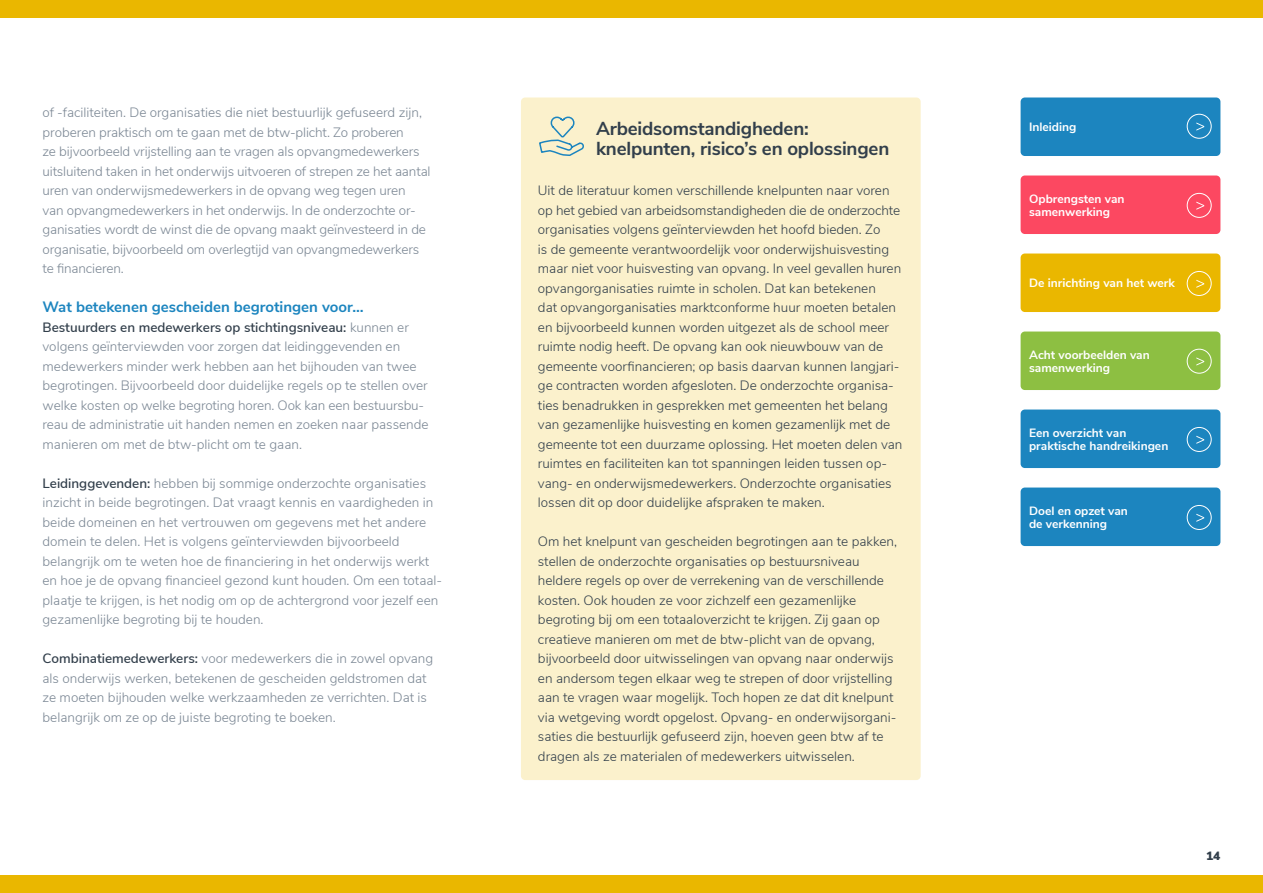
<style>
.page{position:relative;width:1263px;height:893px;background:#fff}
.page>*{position:absolute;margin:0;border:0;box-sizing:border-box;transform-origin:0 0}
.TUSSENkop{font:700 18.75px/19.5px "Nunito Sans";letter-spacing:-.01em;color:#323f4b}
.ALINEAkop{font:700 15px "Nunito Sans";color:#1c85bf}
.BODY{font:300 13.5px/19.5px "Nunito Sans";color:#323f4b}
.BODY-2{font:300 13.5px/19.5px "Nunito Sans";color:#7b8794}
.t1{font:700 12px/13.5px "Nunito Sans";color:#fff}
.t2{font:900 12px "Nunito Sans";color:#323f4b}
.s1{font-weight:600;color:#323f4b}
</style>
<div class="page">
<div style="left:0;top:0;width:1263px;height:17px;background:#eab700"></div>
<div style="left:0;top:876px;width:1263px;height:17px;background:#eab700"></div>
<div style="left:1020px;top:176px;width:200px;height:58px;background:#fc4861;border-radius:4px"></div>
<div style="left:1020px;top:254px;width:200px;height:58px;background:#eab700;border-radius:4px"></div>
<div style="left:1020px;top:410px;width:200px;height:58px;background:#1c85bf;border-radius:4px"></div>
<div style="left:1020px;top:488px;width:200px;height:58px;background:#1c85bf;border-radius:4px"></div>
<div style="left:1020px;top:332px;width:200px;height:58px;background:#8dbf42;border-radius:4px"></div>
<div style="left:1020px;top:98px;width:200px;height:58px;background:#1c85bf;border-radius:4px"></div>
<div style="left:1187px;top:114px;width:24px;height:25px;border:1px solid #fff;border-radius:50%"></div>
<svg style="left:1196px;top:123px;width:8px;height:8px"></svg>
<div style="left:1187px;top:193px;width:24px;height:25px;border:1px solid #fff;border-radius:50%"></div>
<svg style="left:1196px;top:202px;width:8px;height:8px"></svg>
<div style="left:1187px;top:271px;width:24px;height:25px;border:1px solid #fff;border-radius:50%"></div>
<svg style="left:1196px;top:280px;width:8px;height:8px"></svg>
<div style="left:1187px;top:349px;width:24px;height:25px;border:1px solid #fff;border-radius:50%"></div>
<svg style="left:1196px;top:357px;width:8px;height:9px"></svg>
<div style="left:1187px;top:427px;width:24px;height:25px;border:1px solid #fff;border-radius:50%"></div>
<svg style="left:1196px;top:436px;width:8px;height:8px"></svg>
<div style="left:1187px;top:505px;width:24px;height:25px;border:1px solid #fff;border-radius:50%"></div>
<svg style="left:1196px;top:514px;width:8px;height:8px"></svg>
<div style="left:521px;top:98px;width:400px;height:682px;background:#fbf1cc;border-radius:4px"></div>
<svg style="left:539px;top:117px;width:45px;height:39px"></svg>
<p class="BODY-2" style="left:43px;top:102px;width:390px">of -faciliteiten. De organisaties die niet bestuurlijk gefuseerd zijn, proberen praktisch om te gaan met de btw-plicht. Zo proberen<br>ze bijvoorbeeld vrijstelling aan te vragen als opvangmedewerkers uitsluitend taken in het onderwijs uitvoeren of strepen ze het aantal uren van onderwijsmedewerkers in de opvang weg tegen uren<br>van opvangmedewerkers in het onderwijs. In de onderzochte or&shy;ganisaties wordt de winst die de opvang maakt geïnvesteerd in de organisatie, bijvoorbeeld om overlegtijd van opvangmedewerkers te financieren.</p>
<p class="ALINEAkop" style="left:43px;top:296px;width:323px">Wat betekenen gescheiden begrotingen voor…</p>
<h3 class="BODY-2" style="left:43px;top:316px;width:388px"><span class="s1">Bestuurders en medewerkers op stichtingsniveau:</span> kunnen er volgens geïnterviewden voor zorgen dat leidinggevenden en medewerkers minder werk hebben aan het bijhouden van twee begrotingen. Bijvoorbeeld door duidelijke regels op te stellen over welke kosten op welke begroting horen. Ook kan een bestuursbu&shy;reau de administratie uit handen nemen en zoeken naar passende manieren om met de btw-plicht om te gaan.</h3>
<h3 class="BODY-2" style="left:43px;top:472px;width:401px"><span class="s1">Leidinggevenden:</span> hebben bij sommige onderzochte organisaties inzicht in beide begrotingen. Dat vraagt kennis en vaardigheden in beide domeinen en het vertrouwen om gegevens met het andere domein te delen. Het is volgens geïnterviewden bijvoorbeeld belangrijk om te weten hoe de financiering in het onderwijs werkt en hoe je de opvang financieel gezond kunt houden. Om een totaal&shy;plaatje te krijgen, is het nodig om op de achtergrond voor jezelf een gezamenlijke begroting bij te houden.</h3>
<h3 class="BODY-2" style="left:43px;top:648px;width:392px"><span class="s1">Combinatiemedewerkers:</span> voor medewerkers die in zowel opvang als onderwijs werken, betekenen de gescheiden geldstromen dat ze moeten bijhouden welke werkzaamheden ze verrichten. Dat is belangrijk om ze op de juiste begroting te boeken.</h3>
<p class="TUSSENkop" style="left:596px;top:118px;width:295px">Arbeidsomstandigheden: knelpunten, risico’s en oplossingen</p>
<p class="BODY" style="left:538px;top:180px;width:366px">Uit de literatuur komen verschillende knelpunten naar voren op het gebied van arbeidsomstandigheden die de onderzochte organisaties volgens geïnterviewden het hoofd bieden. Zo<br>is de gemeente verantwoordelijk voor onderwijshuisvesting maar niet voor huisvesting van opvang. In veel gevallen huren opvangorganisaties ruimte in scholen. Dat kan betekenen<br>dat opvangorganisaties marktconforme huur moeten betalen en bijvoorbeeld kunnen worden uitgezet als de school meer ruimte nodig heeft. De opvang kan ook nieuwbouw van de gemeente voorfinancieren; op basis daarvan kunnen langjari&shy;ge contracten worden afgesloten. De onderzochte organisa&shy;ties benadrukken in gesprekken met gemeenten het belang van gezamenlijke huisvesting en komen gezamenlijk met de gemeente tot een duurzame oplossing. Het moeten delen van ruimtes en faciliteiten kan tot spanningen leiden tussen op&shy;vang- en onderwijsmedewerkers. Onderzochte organisaties lossen dit op door duidelijke afspraken te maken.</p>
<p class="BODY" style="left:538px;top:531px;width:361px">Om het knelpunt van gescheiden begrotingen aan te pakken, stellen de onderzochte organisaties op bestuursniveau heldere regels op over de verrekening van de verschillende kosten. Ook houden ze voor zichzelf een gezamenlijke begroting bij om een totaaloverzicht te krijgen. Zij gaan op creatieve manieren om met de btw-plicht van de opvang, bijvoorbeeld door uitwisselingen van opvang naar onderwijs en andersom tegen elkaar weg te strepen of door vrijstelling aan te vragen waar mogelijk. Toch hopen ze dat dit knelpunt via wetgeving wordt opgelost. Opvang- en onderwijsorgani&shy;saties die bestuurlijk gefuseerd zijn, hoeven geen btw af te dragen als ze materialen of medewerkers uitwisselen.</p>
<p class="t1" style="left:1029px;top:120px;width:49px">Inleiding</p>
<p class="t1" style="left:1029px;top:191px;width:97px">Opbrengsten van samenwerking</p>
<p class="t1" style="left:1029px;top:276px;width:147px">De inrichting van het werk</p>
<p class="t1" style="left:1029px;top:347px;width:122px">Acht voorbeelden van samenwerking</p>
<p class="t1" style="left:1029px;top:425px;width:141px">Een overzicht van praktische handreikingen</p>
<p class="t1" style="left:1029px;top:503px;width:100px">Doel en opzet van de verkenning</p>
<p class="t2" style="left:1206px;top:846px;width:16px">14</p>
</div>
